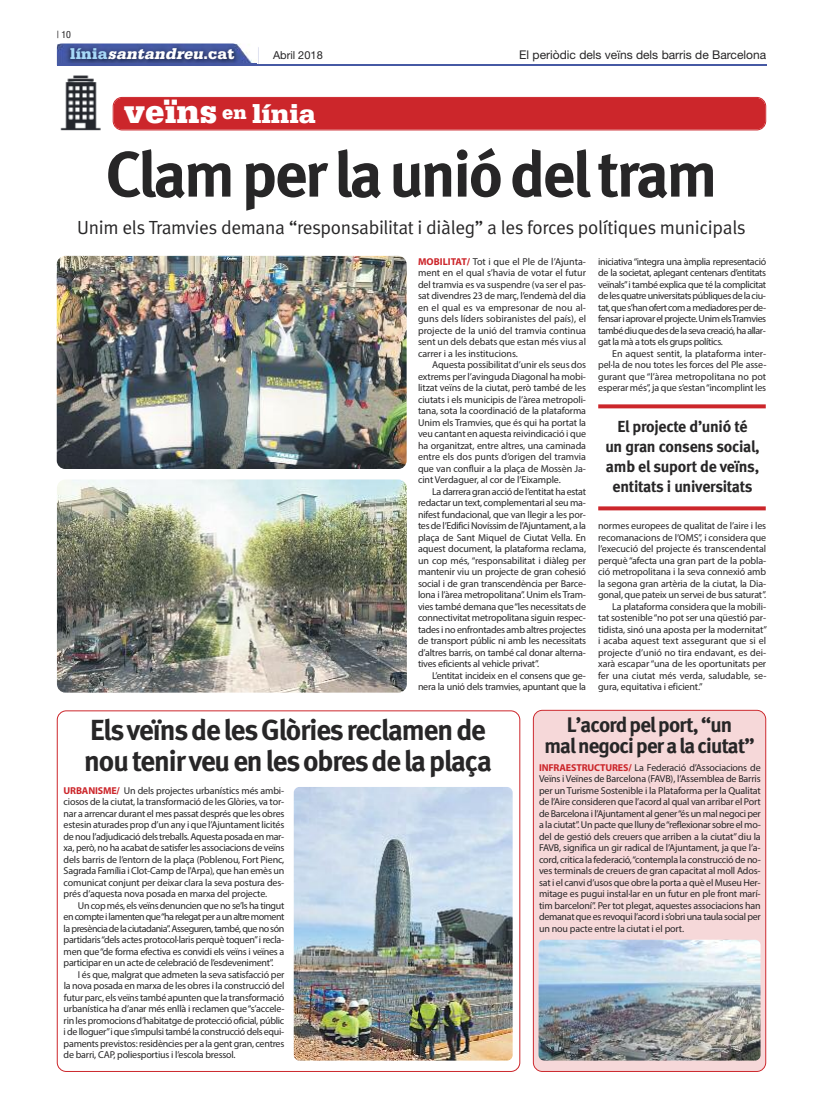
<style>
.page{position:relative;width:823px;height:1106px;background:#fff}
.page>*{position:absolute;margin:0;border:0;box-sizing:border-box;transform-origin:0 0}
.t1{font:700 64px "Seat Meta";letter-spacing:-.035em;color:#272627}
.t2{font:900 35px "Serifa";color:#fff}
.t3{font:700 29px/31px "Seat Meta";letter-spacing:-.035em;color:#272627}
.t4{font:700 21px/21px "Seat Meta";letter-spacing:-.035em;color:#272627;text-align:center}
.t5{font:19px "Seat Meta Normal";letter-spacing:-.02em;color:#272627}
.t6{font:700 16px/20px "Seat Meta";letter-spacing:-.015em;color:#272627;text-align:center}
.t7{font:italic 900 16px "Serifa";color:#fff}
.t8{font:12px "Helvetica Neue";color:#272627}
.t9{font:11px "Helvetica Neue";color:#272627}
.t10{font:10px/11.5px "Myriad Pro";letter-spacing:-.01em;color:#272627;text-align:justify}
.t11{font:condensed 10px "Helvetica Neue";color:#272627}
.s1{font-style:normal;color:#a7d8f7}
.s2{font-style:normal}
.s3{font-size:20px}
.s4{font-size:28px}
.s5{font-weight:700;color:#cc262b}
</style>
<div class="page">
<hr style="left:57px;top:64px;width:708px;height:1px;background:#4659a4">
<img style="left:56px;top:43px;width:200px;height:23px">
<img style="left:57px;top:44px;width:199px;height:21px">
<svg style="left:57px;top:710px;width:463px;height:361px"></svg>
<img style="left:293px;top:787px;width:219px;height:273px;border-radius:6px">
<img style="left:57px;top:256px;width:349px;height:213px;border-radius:9px">
<div style="left:532px;top:710px;width:233px;height:361px;background:#f6d8d9"></div>
<img style="left:538px;top:939px;width:222px;height:121px;border-radius:6px">
<img style="left:60px;top:75px;width:53px;height:56px">
<div style="left:113px;top:97px;width:652px;height:33px;background:#cc262b"></div>
<svg style="left:598px;top:506px;width:167px;height:4px"></svg>
<svg style="left:598px;top:404px;width:167px;height:4px"></svg>
<img style="left:57px;top:479px;width:349px;height:213px;border-radius:9px">
<p class="t11" style="left:57px;top:31px;width:16px">| 10</p>
<h3 class="t7" style="left:70px;top:48px;width:166px"><span class="s1">l í n i a</span> santandreu<span class="s2">. c a t</span></h3>
<p class="t8" style="left:519px;top:48px;width:248px">El periòdic dels veïns dels barris de Barcelona</p>
<p class="t9" style="left:273px;top:48px;width:51px">Abril 2018</p>
<h2 class="t2" style="left:124px;top:100px;width:193px">veïns <span class="s3">en</span> <span class="s4">línia</span></h2>
<h1 class="t1" style="left:106px;top:150px;width:613px">Clamperlauniódeltram</h1>
<h3 class="t5" style="left:77px;top:220px;width:669px">Unim els Tramvies demana “responsabilitat i diàleg” a les forces polítiques municipals</h3>
<p class="t10" style="left:418px;top:256px;width:169px"><span class="s5">MOBILITAT/</span> Tot i que el Ple de l’Ajunta&shy;ment en el qual s’havia de votar el futur del tramvia es va suspendre (va ser el pas&shy;sat divendres 23 de març, l’endemà del dia en el qual es va empresonar de nou al&shy;guns dels líders sobiranistes del país), el projecte de la unió del tramvia continua sent un dels debats que estan més vius al carrer i a les institucions.</p>
<p class="t10" style="left:418px;top:360px;width:169px;text-indent:14px">Aquesta possibilitat d’unir els seus dos extrems per l’avinguda Diagonal ha mobi&shy;litzat veïns de la ciutat, però també de les ciutats i els municipis de l’àrea metropoli&shy;tana, sota la coordinació de la plataforma Unim els Tramvies, que és qui ha portat la veu cantant en aquesta reivindicació i que ha organitzat, entre altres, una caminada entre els dos punts d’origen del tramvia que van confluir a la plaça de Mossèn Ja&shy;cint Verdaguer, al cor de l’Eixample.</p>
<p class="t10" style="left:418px;top:486px;width:169px;text-indent:14px">La darrera gran acció de l’entitat ha estat redactar un text, complementari al seu ma&shy;nifest fundacional, que van llegir a les por&shy;tes de l’Edifici Novíssim de l’Ajuntament, a la plaça de Sant Miquel de Ciutat Vella. En aquest document, la plataforma reclama, un cop més, “responsabilitat i diàleg per mantenir viu un projecte de gran cohesió social i de gran transcendència per Barce&shy;lona i l’àrea metropolitana”. Unim els Tram&shy;vies també demana que“les necessitats de connectivitat metropolitana siguin respec&shy;tades i no enfrontades amb altres projectes de transport públic ni amb les necessitats d’altres barris, on també cal donar alterna&shy;tives eficients al vehicle privat”.</p>
<p class="t10" style="left:418px;top:670px;width:169px;text-align:right">L’entitat incideix en el consens que ge&shy;nera la unió dels tramvies, apuntant que la</p>
<p class="t10" style="left:597px;top:256px;width:169px">iniciativa“integra una àmplia representació de la societat, aplegant centenars d’entitats veïnals”i també explica que té la complicitat delesquatreuniversitatspúbliquesdelaciu&shy;tat,ques’hanofertcomamediadoresperde&shy;fensariaprovarelprojecte.UnimelsTramvies tambédiuquedesdelasevacreació,haallar&shy;gat la mà a tots els grups polítics.</p>
<p class="t10" style="left:597px;top:348px;width:170px;text-indent:14px">En aquest sentit, la plataforma inter&shy;pel·la de nou totes les forces del Ple asse&shy;gurant que “l’àrea metropolitana no pot esperar més”, ja que s’estan“incomplint les</p>
<h3 class="t6" style="left:605px;top:418px;width:156px">El projecte d’unió té<br>un gran consens social, amb el suport de veïns, entitats i universitats</h3>
<p class="t10" style="left:597px;top:521px;width:169px">normes europees de qualitat de l’aire i les</p>
<p class="t10" style="left:597px;top:532px;width:169px">recomanacions de l’OMS”, i considera que</p>
<p class="t10" style="left:597px;top:544px;width:169px">l’execució del projecte és transcendental</p>
<p class="t10" style="left:597px;top:555px;width:169px">perquè “afecta una gran part de la pobla-</p>
<p class="t10" style="left:597px;top:567px;width:169px">ció metropolitana i la seva connexió amb</p>
<p class="t10" style="left:597px;top:578px;width:169px">la segona gran artèria de la ciutat, la Dia-</p>
<p class="t10" style="left:597px;top:590px;width:169px">gonal, que pateix un servei de bus saturat”.</p>
<p class="t10" style="left:612px;top:601px;width:155px">La plataforma considera que la mobili-</p>
<p class="t10" style="left:597px;top:613px;width:169px">tat sostenible“no pot ser una qüestió par-</p>
<p class="t10" style="left:597px;top:624px;width:170px">tidista, sinó una aposta per la modernitat”</p>
<p class="t10" style="left:597px;top:636px;width:169px">i acaba aquest text assegurant que si el</p>
<p class="t10" style="left:597px;top:647px;width:169px">projecte d’unió no tira endavant, es dei-</p>
<p class="t10" style="left:597px;top:659px;width:169px">xarà escapar “una de les oportunitats per</p>
<p class="t10" style="left:597px;top:670px;width:170px">fer una ciutat més verda, saludable, se-</p>
<p class="t10" style="left:597px;top:682px;width:106px">gura, equitativa i eficient.”</p>
<h3 class="t3" style="left:84px;top:717px;width:409px">ElsveïnsdelesGlòriesreclamende noutenirveuenlesobresdelaplaça</h3>
<p class="t10" style="left:64px;top:785px;width:222px"><span class="s5">URBANISME/</span> Un dels projectes urbanístics més ambi&shy;ciosos de la ciutat, la transformació de les Glòries, va tor&shy;nar a arrencar durant el mes passat després que les obres estesin aturades prop d’un any i que l’Ajuntament licités de nou l’adjudicació dels treballs. Aquesta posada en mar&shy;xa, però, no ha acabat de satisfer les associacions de veïns dels barris de l’entorn de la plaça (Poblenou, Fort Pienc, Sagrada Família i Clot-Camp de l'Arpa), que han emès un comunicat conjunt per deixar clara la seva postura des&shy;prés d’aquesta nova posada en marxa del projecte.</p>
<p class="t10" style="left:64px;top:900px;width:222px;text-indent:14px">Uncopmés,elsveïnsdenuncienquenose’lshatingut encompteilamentenque“harelegatperaunaltremoment lapresènciadelaciutadania”.Asseguren,també,quenosón partidaris“dels actes protocol·laris perquè toquen”i recla&shy;men que“de forma efectiva es convidi els veïns i veïnes a participar en un acte de celebració de l’esdeveniment”.</p>
<p class="t10" style="left:64px;top:969px;width:222px;text-indent:14px">I és que, malgrat que admeten la seva satisfacció per la nova posada en marxa de les obres i la construcció del futur parc, els veïns també apunten que la transformació urbanística ha d’anar més enllà i reclamen que“s’accele&shy;rin les promocions d’habitatge de protecció oficial, públic i de lloguer”i que s’impulsi també la construcció dels equi&shy;paments previstos: residències per a la gent gran, centres de barri, CAP, poliesportius i l’escola bressol.</p>
<h3 class="t4" style="left:544px;top:716px;width:211px">L’acordpelport,“un malnegociperalaciutat”</h3>
<p class="t10" style="left:538px;top:762px;width:223px"><span class="s5">INFRAESTRUCTURES/</span> La Federació d’Associacions de Veïns iVeïnes de Barcelona (FAVB), l’Assemblea de Barris per un Turisme Sostenible i la Plataforma per la Qualitat de l’Aire consideren que l’acord al qual van arribar el Port de Barcelona i l’Ajuntament al gener“és un mal negoci per a la ciutat”. Un pacte que lluny de“reflexionar sobre el mo&shy;del de gestió dels creuers que arriben a la ciutat”diu la FAVB, significa un gir radical de l’Ajuntament, ja que l’a&shy;cord, critica la federació,“contempla la construcció de no&shy;ves terminals de creuers de gran capacitat al moll Ados&shy;sat i el canvi d’usos que obre la porta a què el Museu Her&shy;mitage es pugui instal·lar en un futur en ple front marí&shy;tim barceloní”. Per tot plegat, aquestes associacions han demanat que es revoqui l’acord i s’obri una taula social per un nou pacte entre la ciutat i el port.</p>
</div>
